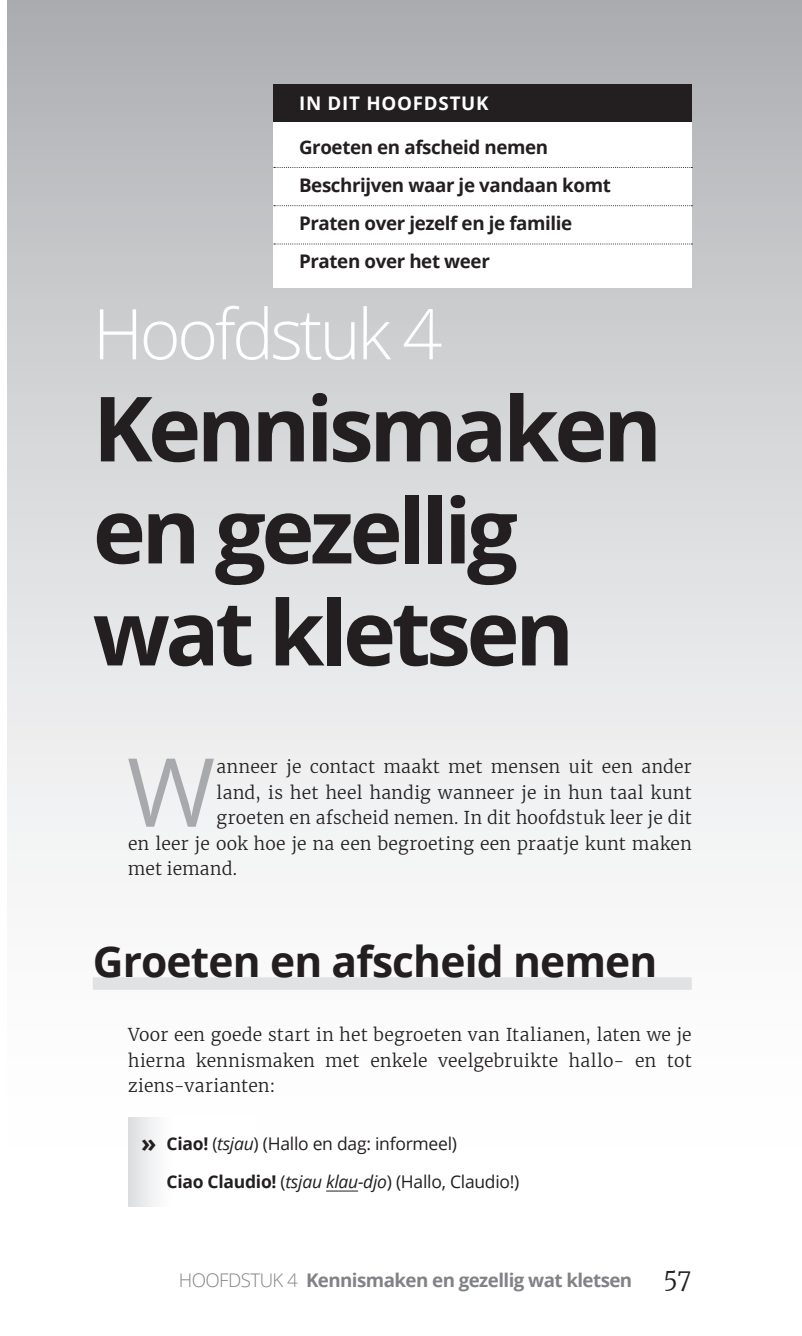
<style>
.page{position:relative;width:802px;height:1336px;background:#fff}
.page>*{position:absolute;margin:0;border:0;box-sizing:border-box;transform-origin:0 0}
.t1{font:95.25px "Open Sans";color:#a8a9ad}
.t2{font:700 90px/102px "Open Sans";letter-spacing:-.05em;color:#231f20}
.t3{font:300 70px "Open Sans";color:#fff}
.t4{font:700 42.5px "Open Sans";letter-spacing:-.02em;color:#231f20}
.t5{font:700 18.75px/38.2px "Open Sans";letter-spacing:-.02em;color:#231f20}
.t6{font:700 18.75px "Open Sans";letter-spacing:-.03em;color:#808285}
.t7{font:700 18.75px "Open Sans";letter-spacing:.04em;color:#fff}
.t8{font:300 17.5px/25.5px "Merriweather";letter-spacing:.015em;color:#231f20;text-align:justify}
.t9{font:17.5px/38.2px "Open Sans";letter-spacing:-.015em;color:#231f20}
.s1{font-weight:700;font-size:25px}
.s2{font-weight:700}
.s3{font-style:italic}
.s4{font-weight:300}
.s5{font-family:"Merriweather";font-weight:300;font-size:25px;color:#231f20}
</style>
<div class="page">
<div style="left:8px;top:0;width:794px;height:1216px;background:linear-gradient(to bottom,#b4b5b8,#fff)"></div>
<div style="left:273px;top:84px;width:419px;height:38px;background:#231f20"></div>
<div style="left:273px;top:122px;width:419px;height:165px;background:#fff"></div>
<svg style="left:274px;top:167px;width:418px;height:1px"></svg>
<svg style="left:274px;top:205px;width:418px;height:1px"></svg>
<svg style="left:274px;top:243px;width:418px;height:1px"></svg>
<div style="left:93px;top:977px;width:599px;height:12px;background:#e1e2e4"></div>
<svg style="left:128px;top:1117px;width:128px;height:38px"></svg>
<svg style="left:128px;top:1155px;width:128px;height:51px"></svg>
<hr style="left:326px;top:1190px;width:32px;height:1px;background:#231f20">
<svg style="left:7px;top:0;width:2px;height:9px"></svg>
<p class="t7" style="left:299px;top:90px;width:191px">IN DIT HOOFDSTUK</p>
<p class="t5" style="left:299px;top:127px;width:313px">Groeten en afscheid nemen<br>Beschrijven waar je vandaan komt<br>Praten over jezelf en je familie<br>Praten over het weer</p>
<h3 class="t3" style="left:93px;top:286px;width:351px">Hoofdstuk 4</h3>
<h2 class="t2" style="left:93px;top:375px;width:571px">Kennismaken en gezellig wat kletsen</h2>
<h1 class="t1" style="left:127px;top:726px;width:90px">W</h1>
<p class="t8" style="left:217px;top:753px;width:477px">anneer je contact maakt met mensen uit een ander</p>
<p class="t8" style="left:217px;top:779px;width:477px">land, is het heel handig wanneer je in hun taal kunt</p>
<p class="t8" style="left:217px;top:804px;width:477px">groeten en afscheid nemen. In dit hoofdstuk leer je dit</p>
<p class="t8" style="left:128px;top:830px;width:565px">en leer je ook hoe je na een begroeting een praatje kunt maken</p>
<p class="t8" style="left:128px;top:855px;width:110px">met iemand.</p>
<h3 class="t4" style="left:93px;top:931px;width:566px">Groeten en afscheid nemen</h3>
<p class="t8" style="left:128px;top:1021px;width:565px">Voor een goede start in het begroeten van Italianen, laten we je hierna kennismaken met enkele veelgebruikte hallo- en tot ziens-varianten:</p>
<p class="t9" style="left:166px;top:1123px;width:354px;text-indent:-25px"><span class="s1">»</span> <span class="s2">Ciao!</span> (<span class="s3">tsjau</span>) (Hallo en dag: informeel)<br><span class="s2">Ciao Claudio!</span> (<span class="s3">tsjau klau-djo</span>) (Hallo, Claudio!)</p>
<p class="t6" style="left:179px;top:1267px;width:514px"><span class="s4">Hoofdstuk 4</span> Kennismaken en gezellig wat kletsen <span class="s5">57</span></p>
</div>
